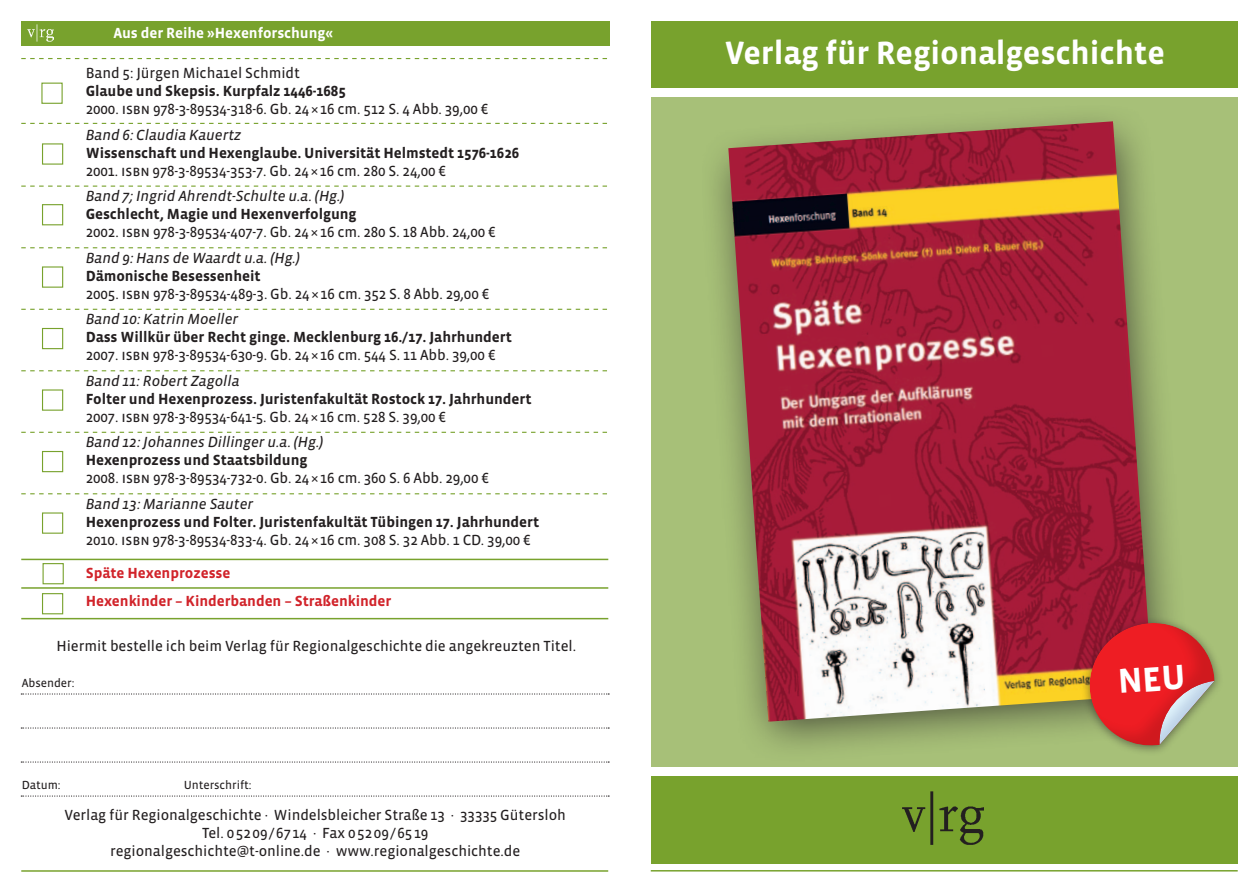
<style>
.page{position:relative;width:1259px;height:893px;background:#fff}
.page>*{position:absolute;margin:0;border:0;box-sizing:border-box;transform-origin:0 0}
._1_Head_Text{font:700 33px "Vista Sans OT";letter-spacing:-.005em;color:#fff}
.Text{font:15px "Vista Sans OT";letter-spacing:-.005em;color:#231f20}
.Text_Titel_fett{font:700 15px "Vista Sans OT";letter-spacing:-.005em;color:#231f20}
._1_Head_Text-2{font:15px "Vista Sans OT";letter-spacing:-.005em;color:#231f20}
.Text_Autor_krusiv{font:italic 15px "Vista Sans OT";letter-spacing:-.005em;color:#231f20}
.Text_Titel_fett-2{font:700 15px "Vista Sans OT";letter-spacing:-.005em;color:#d1232a}
._1_Head_Text-3{font:700 15px "Vista Sans OT";letter-spacing:-.005em;color:#fff}
._1_Head_Text-4{font:12px "Vista Sans OT";letter-spacing:-.005em;color:#231f20}
</style>
<div class="page">
<div style="left:651px;top:97px;width:586px;height:669px;background:#a7c078"></div>
<div style="left:651px;top:21px;width:586px;height:66px;background:#78a22d"></div>
<div style="left:651px;top:776px;width:586px;height:88px;background:#78a22d"></div>
<hr style="left:651px;top:870px;width:586px;height:1px;background:#78a22d">
<img style="left:902px;top:792px;width:82px;height:53px">
<div style="left:698px;top:102px;width:493px;height:661px;background:#231f20;opacity:.7"></div>
<img style="left:728px;top:121px;width:425px;height:601px">
<hr style="left:21px;top:870px;width:587px;height:2px;background:#78a22d">
<div style="left:21px;top:21px;width:589px;height:24px;background:#78a22d"></div>
<img style="left:28px;top:24px;width:26px;height:17px">
<svg style="left:21px;top:123px;width:586px;height:1px"></svg>
<svg style="left:21px;top:58px;width:586px;height:1px"></svg>
<svg style="left:21px;top:186px;width:586px;height:1px"></svg>
<svg style="left:21px;top:247px;width:586px;height:1px"></svg>
<svg style="left:21px;top:309px;width:586px;height:1px"></svg>
<svg style="left:21px;top:370px;width:586px;height:1px"></svg>
<svg style="left:21px;top:432px;width:586px;height:1px"></svg>
<svg style="left:21px;top:493px;width:586px;height:1px"></svg>
<div style="left:41px;top:83px;width:22px;height:21px;border:1px solid #78a22d"></div>
<div style="left:42px;top:143px;width:21px;height:22px;border:1px solid #78a22d"></div>
<div style="left:42px;top:204px;width:21px;height:21px;border:1px solid #78a22d"></div>
<div style="left:42px;top:266px;width:21px;height:22px;border:1px solid #78a22d"></div>
<div style="left:42px;top:328px;width:21px;height:21px;border:1px solid #78a22d"></div>
<div style="left:42px;top:389px;width:21px;height:22px;border:1px solid #78a22d"></div>
<div style="left:42px;top:451px;width:21px;height:21px;border:1px solid #78a22d"></div>
<div style="left:42px;top:512px;width:21px;height:22px;border:1px solid #78a22d"></div>
<hr style="left:21px;top:587px;width:587px;height:2px;background:#78a22d">
<hr style="left:21px;top:559px;width:587px;height:1px;background:#78a22d">
<hr style="left:21px;top:618px;width:587px;height:1px;background:#78a22d">
<div style="left:42px;top:593px;width:21px;height:21px;border:1px solid #78a22d"></div>
<div style="left:43px;top:563px;width:21px;height:21px;border:1px solid #78a22d"></div>
<svg style="left:21px;top:693px;width:588px;height:2px"></svg>
<svg style="left:21px;top:727px;width:588px;height:2px"></svg>
<svg style="left:21px;top:761px;width:588px;height:2px"></svg>
<svg style="left:21px;top:795px;width:588px;height:2px"></svg>
<svg style="left:1068px;top:599px;width:152px;height:164px"></svg>
<p class="_1_Head_Text-3" style="left:113px;top:26px;width:221px">Aus der Reihe »Hexenforschung«</p>
<p class="Text" style="left:86px;top:65px;width:216px">Band 5: Jürgen Micha1el Schmidt</p>
<p class="Text_Titel_fett" style="left:86px;top:83px;width:262px">Glaube und Skepsis. Kurpfalz 1446-1685</p>
<p class="Text" style="left:86px;top:101px;width:404px">2000. isbn 978-3-89534-318-6. Gb. 24×16 cm. 512 S. 4 Abb. 39,00 €</p>
<p class="Text_Autor_krusiv" style="left:86px;top:127px;width:157px">Band 6: Claudia Kauertz</p>
<p class="Text_Titel_fett" style="left:86px;top:145px;width:435px">Wissenschaft und Hexenglaube. Universität Helmstedt 1576-1626</p>
<p class="Text" style="left:86px;top:163px;width:362px">2001. isbn 978-3-89534-353-7. Gb. 24×16 cm. 280 S. 24,00 €</p>
<p class="Text_Autor_krusiv" style="left:86px;top:188px;width:260px">Band 7; Ingrid Ahrendt-Schulte u.a. (Hg.)</p>
<p class="Text_Titel_fett" style="left:86px;top:206px;width:272px">Geschlecht, Magie und Hexenverfolgung</p>
<p class="Text" style="left:86px;top:224px;width:411px">2002. isbn 978-3-89534-407-7. Gb. 24×16 cm. 280 S. 18 Abb. 24,00 €</p>
<p class="Text_Autor_krusiv" style="left:86px;top:250px;width:216px">Band 9: Hans de Waardt u.a. (Hg.)</p>
<p class="Text_Titel_fett" style="left:86px;top:268px;width:176px">Dämonische Besessenheit</p>
<p class="Text" style="left:86px;top:286px;width:405px">2005. isbn 978-3-89534-489-3. Gb. 24×16 cm. 352 S. 8 Abb. 29,00 €</p>
<p class="Text_Autor_krusiv" style="left:86px;top:311px;width:154px">Band 10: Katrin Moeller</p>
<p class="Text_Titel_fett" style="left:86px;top:329px;width:428px">Dass Willkür über Recht ginge. Mecklenburg 16./17. Jahrhundert</p>
<p class="Text" style="left:86px;top:347px;width:411px">2007. isbn 978-3-89534-630-9. Gb. 24×16 cm. 544 S. 11 Abb. 39,00 €</p>
<p class="Text_Autor_krusiv" style="left:86px;top:373px;width:155px">Band 11: Robert Zagolla</p>
<p class="Text_Titel_fett" style="left:86px;top:391px;width:447px">Folter und Hexenprozess. Juristenfakultät Rostock 17. Jahrhundert</p>
<p class="Text" style="left:86px;top:409px;width:362px">2007. isbn 978-3-89534-641-5. Gb. 24×16 cm. 528 S. 39,00 €</p>
<p class="Text_Autor_krusiv" style="left:86px;top:434px;width:239px">Band 12: Johannes Dillinger u.a. (Hg.)</p>
<p class="Text_Titel_fett" style="left:86px;top:452px;width:223px">Hexenprozess und Staatsbildung</p>
<p class="Text" style="left:86px;top:470px;width:405px">2008. isbn 978-3-89534-732-0. Gb. 24×16 cm. 360 S. 6 Abb. 29,00 €</p>
<p class="Text_Autor_krusiv" style="left:86px;top:496px;width:169px">Band 13: Marianne Sauter</p>
<p class="Text_Titel_fett" style="left:86px;top:514px;width:455px">Hexenprozess und Folter. Juristenfakultät Tübingen 17. Jahrhundert</p>
<p class="Text" style="left:86px;top:532px;width:446px">2010. isbn 978-3-89534-833-4. Gb. 24×16 cm. 308 S. 32 Abb. 1 CD. 39,00 €</p>
<p class="Text_Titel_fett-2" style="left:86px;top:565px;width:146px">Späte Hexenprozesse</p>
<p class="Text_Titel_fett-2" style="left:86px;top:593px;width:307px">Hexenkinder – Kinderbanden – Straßenkinder</p>
<p class="_1_Head_Text-2" style="left:57px;top:638px;width:521px">Hiermit bestelle ich beim Verlag für Regionalgeschichte die angekreuzten Titel.</p>
<p class="_1_Head_Text-4" style="left:22px;top:676px;width:54px">Absender:</p>
<p class="_1_Head_Text-4" style="left:22px;top:778px;width:40px">Datum:</p>
<p class="_1_Head_Text-4" style="left:184px;top:778px;width:69px">Unterschrift:</p>
<p class="_1_Head_Text-2" style="left:64px;top:807px;width:503px">Verlag für Regionalgeschichte · Windelsbleicher Straße 13 · 33335 Gütersloh</p>
<p class="_1_Head_Text-2" style="left:202px;top:825px;width:228px">Tel. 05209/6714 · Fax 05209/6519</p>
<p class="_1_Head_Text-2" style="left:110px;top:843px;width:412px">regionalgeschichte@t-online.de · www.regionalgeschichte.de</p>
<p class="_1_Head_Text" style="left:725px;top:36px;width:441px">Verlag für Regionalgeschichte</p>
</div>
